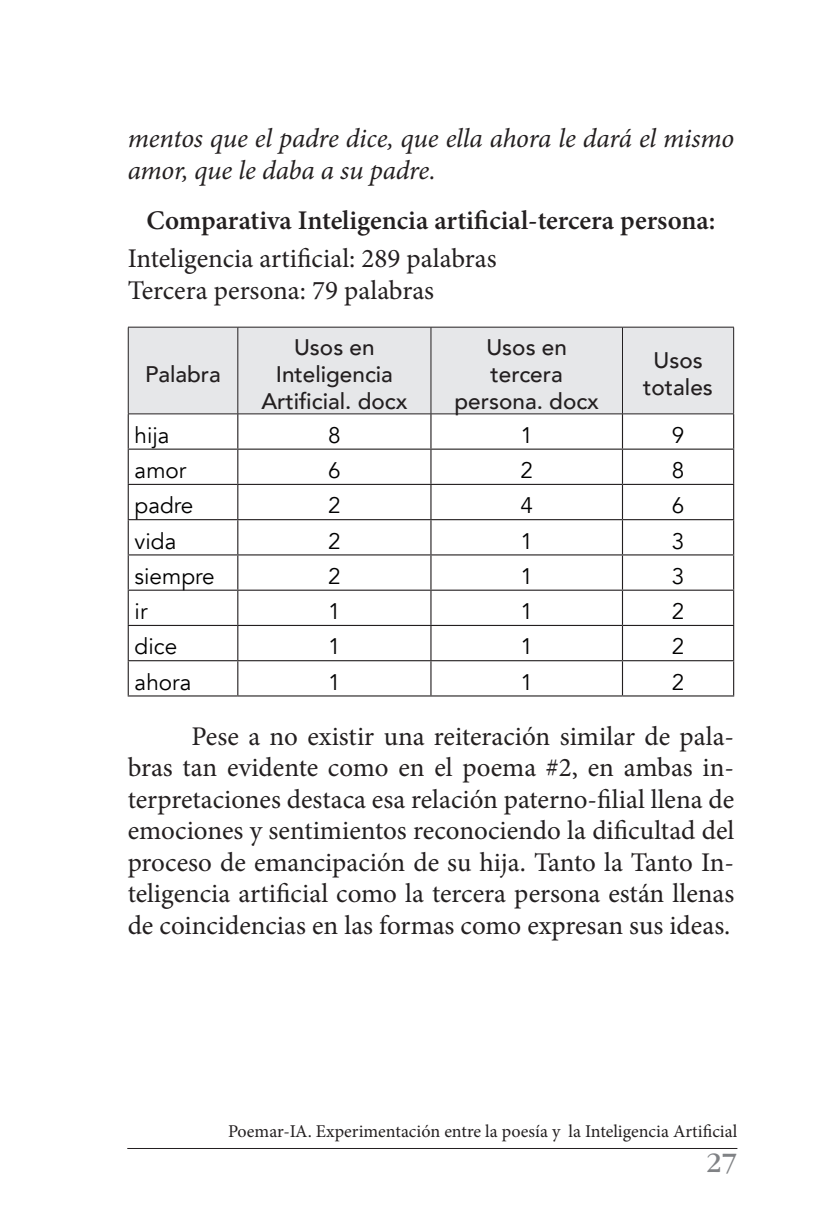
<style>
.page{position:relative;width:830px;height:1212px;background:#fff}
.page>*{position:absolute;margin:0;border:0;box-sizing:border-box;transform-origin:0 0}
.t1{font:29.25px "ITC Garamond Std";color:#808285}
.t2{font:27px/31.5px "Minion Pro";color:#231f20}
.t3{font:italic 27px/31.5px "Minion Pro";letter-spacing:-.01em;color:#231f20}
.t4{font:600 27px "Minion Pro";color:#231f20}
.t5{font:500 22.5px/27px "Avenir";color:#231f20;text-align:center}
.t6{font:22.5px "Avenir";color:#000001}
.t7{font:18px "Minion Pro";color:#231f20}
</style>
<div class="page">
<hr style="left:127px;top:1148px;width:610px;height:1px;background:#231f20">
<div style="left:129px;top:328px;width:604px;height:85px;background:#e6e7e9"></div>
<svg style="left:129px;top:414px;width:603px;height:281px"></svg>
<hr style="left:237px;top:414px;width:1px;height:35px;background:#231f20">
<hr style="left:430px;top:414px;width:1px;height:35px;background:#231f20">
<hr style="left:621px;top:414px;width:1px;height:35px;background:#231f20">
<hr style="left:128px;top:449px;width:110px;height:1px;background:#231f20">
<hr style="left:238px;top:449px;width:193px;height:1px;background:#231f20">
<hr style="left:237px;top:450px;width:1px;height:34px;background:#231f20">
<hr style="left:431px;top:449px;width:191px;height:1px;background:#231f20">
<hr style="left:430px;top:450px;width:1px;height:34px;background:#231f20">
<hr style="left:622px;top:449px;width:111px;height:1px;background:#231f20">
<hr style="left:621px;top:450px;width:1px;height:34px;background:#231f20">
<hr style="left:128px;top:484px;width:110px;height:1px;background:#231f20">
<hr style="left:238px;top:484px;width:193px;height:1px;background:#231f20">
<hr style="left:237px;top:485px;width:1px;height:34px;background:#231f20">
<hr style="left:431px;top:484px;width:191px;height:1px;background:#231f20">
<hr style="left:430px;top:485px;width:1px;height:34px;background:#231f20">
<hr style="left:622px;top:484px;width:111px;height:1px;background:#231f20">
<hr style="left:621px;top:485px;width:1px;height:34px;background:#231f20">
<hr style="left:128px;top:519px;width:110px;height:1px;background:#231f20">
<hr style="left:238px;top:519px;width:193px;height:1px;background:#231f20">
<hr style="left:237px;top:520px;width:1px;height:34px;background:#231f20">
<hr style="left:431px;top:519px;width:191px;height:1px;background:#231f20">
<hr style="left:430px;top:520px;width:1px;height:34px;background:#231f20">
<hr style="left:622px;top:519px;width:111px;height:1px;background:#231f20">
<hr style="left:621px;top:520px;width:1px;height:34px;background:#231f20">
<hr style="left:128px;top:554px;width:110px;height:1px;background:#231f20">
<hr style="left:238px;top:554px;width:193px;height:1px;background:#231f20">
<hr style="left:237px;top:555px;width:1px;height:35px;background:#231f20">
<hr style="left:431px;top:554px;width:191px;height:1px;background:#231f20">
<hr style="left:430px;top:555px;width:1px;height:35px;background:#231f20">
<hr style="left:622px;top:554px;width:111px;height:1px;background:#231f20">
<hr style="left:621px;top:555px;width:1px;height:35px;background:#231f20">
<hr style="left:128px;top:590px;width:110px;height:1px;background:#231f20">
<hr style="left:238px;top:590px;width:193px;height:1px;background:#231f20">
<hr style="left:237px;top:591px;width:1px;height:34px;background:#231f20">
<hr style="left:431px;top:590px;width:191px;height:1px;background:#231f20">
<hr style="left:430px;top:591px;width:1px;height:34px;background:#231f20">
<hr style="left:622px;top:590px;width:111px;height:1px;background:#231f20">
<hr style="left:621px;top:591px;width:1px;height:34px;background:#231f20">
<hr style="left:128px;top:625px;width:110px;height:1px;background:#231f20">
<hr style="left:238px;top:625px;width:193px;height:1px;background:#231f20">
<hr style="left:237px;top:626px;width:1px;height:34px;background:#231f20">
<hr style="left:431px;top:625px;width:191px;height:1px;background:#231f20">
<hr style="left:430px;top:626px;width:1px;height:34px;background:#231f20">
<hr style="left:622px;top:625px;width:111px;height:1px;background:#231f20">
<hr style="left:621px;top:626px;width:1px;height:34px;background:#231f20">
<hr style="left:128px;top:660px;width:110px;height:1px;background:#231f20">
<hr style="left:238px;top:660px;width:193px;height:1px;background:#231f20">
<hr style="left:237px;top:661px;width:1px;height:34px;background:#231f20">
<hr style="left:431px;top:660px;width:191px;height:1px;background:#231f20">
<hr style="left:430px;top:661px;width:1px;height:34px;background:#231f20">
<hr style="left:622px;top:660px;width:111px;height:1px;background:#231f20">
<hr style="left:621px;top:661px;width:1px;height:34px;background:#231f20">
<hr style="left:128px;top:327px;width:110px;height:1px;background:#231f20">
<hr style="left:128px;top:327px;width:1px;height:87px;background:#231f20">
<hr style="left:238px;top:327px;width:193px;height:1px;background:#231f20">
<hr style="left:237px;top:327px;width:1px;height:87px;background:#231f20">
<hr style="left:431px;top:327px;width:191px;height:1px;background:#231f20">
<hr style="left:430px;top:327px;width:1px;height:87px;background:#231f20">
<hr style="left:622px;top:327px;width:111px;height:1px;background:#231f20">
<hr style="left:621px;top:327px;width:1px;height:87px;background:#231f20">
<hr style="left:733px;top:327px;width:1px;height:87px;background:#231f20">
<hr style="left:128px;top:413px;width:110px;height:1px;background:#231f20">
<hr style="left:238px;top:413px;width:193px;height:1px;background:#231f20">
<hr style="left:431px;top:413px;width:191px;height:1px;background:#231f20">
<hr style="left:622px;top:413px;width:111px;height:1px;background:#231f20">
<hr style="left:128px;top:414px;width:1px;height:35px;background:#231f20">
<hr style="left:732px;top:414px;width:1px;height:35px;background:#231f20">
<hr style="left:128px;top:450px;width:1px;height:34px;background:#231f20">
<hr style="left:732px;top:450px;width:1px;height:34px;background:#231f20">
<hr style="left:128px;top:485px;width:1px;height:34px;background:#231f20">
<hr style="left:732px;top:485px;width:1px;height:34px;background:#231f20">
<hr style="left:128px;top:520px;width:1px;height:34px;background:#231f20">
<hr style="left:732px;top:520px;width:1px;height:34px;background:#231f20">
<hr style="left:128px;top:555px;width:1px;height:35px;background:#231f20">
<hr style="left:732px;top:555px;width:1px;height:35px;background:#231f20">
<hr style="left:128px;top:591px;width:1px;height:34px;background:#231f20">
<hr style="left:732px;top:591px;width:1px;height:34px;background:#231f20">
<hr style="left:128px;top:626px;width:1px;height:34px;background:#231f20">
<hr style="left:732px;top:626px;width:1px;height:34px;background:#231f20">
<hr style="left:128px;top:661px;width:1px;height:34px;background:#231f20">
<hr style="left:732px;top:661px;width:1px;height:34px;background:#231f20">
<hr style="left:128px;top:695px;width:110px;height:1px;background:#231f20">
<hr style="left:238px;top:695px;width:193px;height:1px;background:#231f20">
<hr style="left:431px;top:695px;width:191px;height:1px;background:#231f20">
<hr style="left:622px;top:695px;width:111px;height:1px;background:#231f20">
<p class="t3" style="left:128px;top:123px;width:607px">mentos que el padre dice, que ella ahora le dará el mismo amor, que le daba a su padre.</p>
<p class="t4" style="left:146px;top:202px;width:570px">Comparativa Inteligencia artificial-tercera persona:</p>
<p class="t2" style="left:128px;top:243px;width:370px">Inteligencia artificial: 289 palabras<br>Tercera persona: 79 palabras</p>
<p class="t5" style="left:145px;top:359px;width:77px">Palabra</p>
<p class="t5" style="left:261px;top:332px;width:147px">Usos en<br>Inteligencia<br>Artificial. docx</p>
<p class="t5" style="left:454px;top:332px;width:146px">Usos en tercera persona. docx</p>
<p class="t5" style="left:643px;top:346px;width:71px">Usos totales</p>
<p class="t6" style="left:135px;top:422px;width:36px">hija</p>
<p class="t6" style="left:328px;top:422px;width:14px">8</p>
<p class="t6" style="left:520px;top:422px;width:14px">1</p>
<p class="t6" style="left:671px;top:422px;width:14px">9</p>
<p class="t6" style="left:135px;top:457px;width:53px">amor</p>
<p class="t6" style="left:328px;top:457px;width:14px">6</p>
<p class="t6" style="left:520px;top:457px;width:14px">2</p>
<p class="t6" style="left:671px;top:457px;width:14px">8</p>
<p class="t6" style="left:135px;top:492px;width:60px">padre</p>
<p class="t6" style="left:328px;top:492px;width:14px">2</p>
<p class="t6" style="left:520px;top:492px;width:14px">4</p>
<p class="t6" style="left:671px;top:492px;width:14px">6</p>
<p class="t6" style="left:135px;top:527px;width:43px">vida</p>
<p class="t6" style="left:328px;top:527px;width:14px">2</p>
<p class="t6" style="left:520px;top:527px;width:14px">1</p>
<p class="t6" style="left:671px;top:527px;width:14px">3</p>
<p class="t6" style="left:135px;top:563px;width:81px">siempre</p>
<p class="t6" style="left:328px;top:563px;width:14px">2</p>
<p class="t6" style="left:520px;top:563px;width:14px">1</p>
<p class="t6" style="left:671px;top:563px;width:14px">3</p>
<p class="t6" style="left:135px;top:598px;width:14px">ir</p>
<p class="t6" style="left:328px;top:598px;width:14px">1</p>
<p class="t6" style="left:520px;top:598px;width:14px">1</p>
<p class="t6" style="left:671px;top:598px;width:14px">2</p>
<p class="t6" style="left:135px;top:633px;width:44px">dice</p>
<p class="t6" style="left:328px;top:633px;width:14px">1</p>
<p class="t6" style="left:520px;top:633px;width:14px">1</p>
<p class="t6" style="left:671px;top:633px;width:14px">2</p>
<p class="t6" style="left:135px;top:668px;width:58px">ahora</p>
<p class="t6" style="left:328px;top:668px;width:14px">1</p>
<p class="t6" style="left:520px;top:668px;width:14px">1</p>
<p class="t6" style="left:671px;top:668px;width:14px">2</p>
<p class="t2" style="left:128px;top:720px;width:607px;text-align:justify;text-indent:64px">Pese a no existir una reiteración similar de pala&shy;bras tan evidente como en el poema #2, en ambas in&shy;terpretaciones destaca esa relación paterno-filial llena de emociones y sentimientos reconociendo la dificultad del proceso de emancipación de su hija. Tanto la Tanto In&shy;teligencia artificial como la tercera persona están llenas de coincidencias en las formas como expresan sus ideas.</p>
<p class="t7" style="left:228px;top:1119px;width:510px">Poemar-IA. Experimentación entre la poesía y la Inteligencia Artificial</p>
<p class="t1" style="left:705px;top:1147px;width:33px">27</p>
</div>
